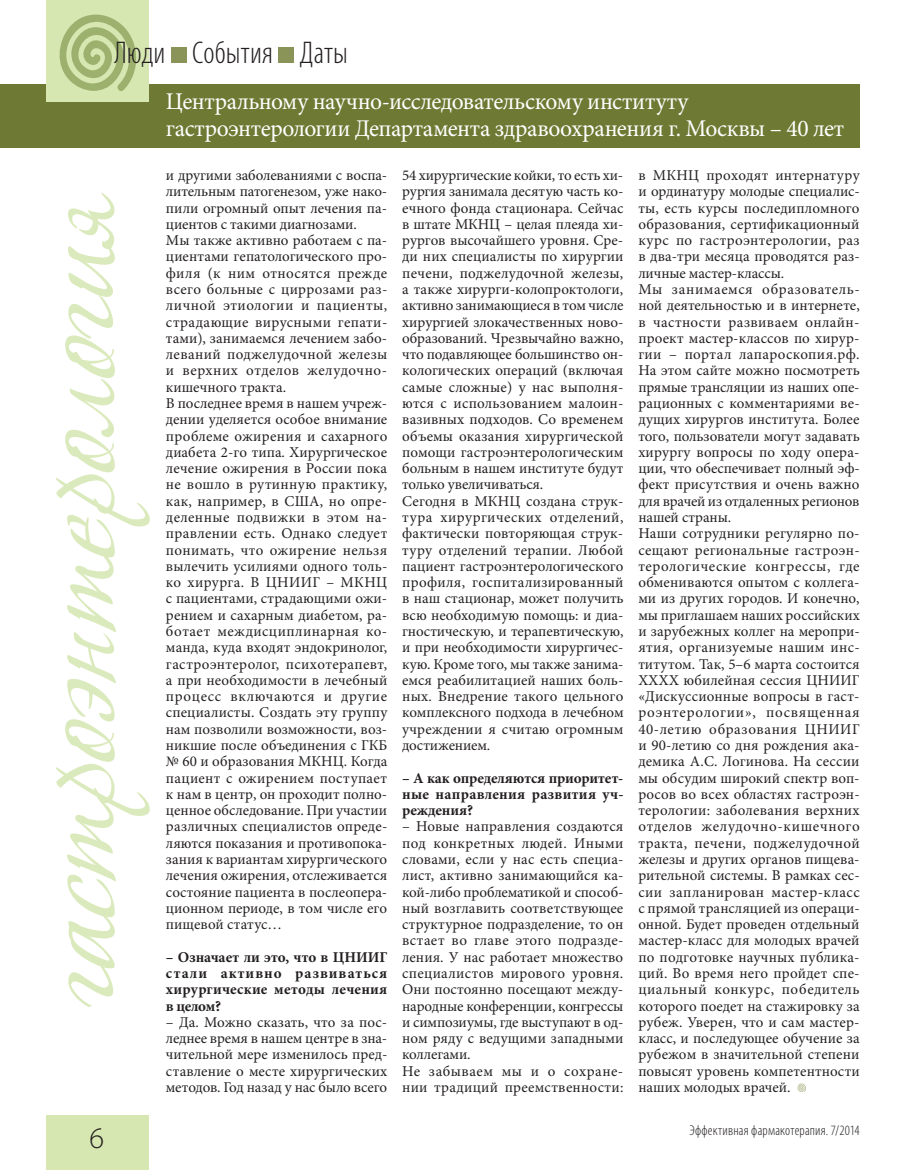
<style>
.page{position:relative;width:915px;height:1170px;background:#fff}
.page>*{position:absolute;margin:0;border:0;box-sizing:border-box;transform-origin:0 0}
.t1{font:300 condensed 31.5px "Myriad Pro";letter-spacing:.005em;color:#231f20}
.t2{font:300 30px "Myriad Pro";color:#231f20}
.t3{font:24px/27px "Minion Pro";letter-spacing:-.015em;color:#fff}
.t4{font:15px/16.2px "Minion Pro";letter-spacing:.005em;color:#231f20}
.t5{font:700 15px/16.2px "Minion Pro";letter-spacing:.01em;color:#231f20;text-align:justify}
.t6{font:300 condensed 14.25px "Myriad Pro";letter-spacing:.015em;color:#231f20}
</style>
<div class="page">
<div style="left:47px;top:1114px;width:102px;height:55px;background:#d7e7b1"></div>
<svg style="left:56px;top:193px;width:94px;height:814px"></svg>
<div style="left:0;top:84px;width:859px;height:63px;background:#6e7a33"></div>
<div style="left:47px;top:0;width:102px;height:102px;background:#d7e7b1"></div>
<svg style="left:59px;top:15px;width:78px;height:76px"></svg>
<div style="left:171px;top:47px;width:16px;height:16px;background:#8a9459"></div>
<div style="left:278px;top:47px;width:16px;height:16px;background:#8a9459"></div>
<svg style="left:797px;top:1083px;width:9px;height:8px"></svg>
<h1 class="t1" style="left:114px;top:34px;width:235px">Люди События Даты</h1>
<h3 class="t3" style="left:166px;top:87px;width:679px">Центральному научно-исследовательскому институту гастроэнтерологии Департамента здравоохранения г. Москвы – 40 лет</h3>
<p class="t4" style="left:166px;top:167px;width:223px">и другими заболеваниями с воспа&shy;лительным патогенезом, уже нако&shy;пили огромный опыт лечения па&shy;циентов с такими диагнозами.<br>Мы также активно работаем с па&shy;циентами гепатологического про&shy;филя (к ним относятся прежде всего больные с циррозами раз&shy;личной этиологии и пациенты, страдающие вирусными гепати&shy;тами), занимаемся лечением забо&shy;леваний поджелудочной железы и верхних отделов желудочно&shy;кишечного тракта.<br>В последнее время в нашем учреж&shy;дении уделяется особое внимание проблеме ожирения и сахарного диабета 2-го типа. Хирургическое лечение ожирения в России пока не вошло в рутинную практику, как, например, в США, но опре&shy;деленные подвижки в этом на&shy;правлении есть. Однако следует понимать, что ожирение нельзя вылечить усилиями одного толь&shy;ко хирурга. В ЦНИИГ – МКНЦ с пациентами, страдающими ожи&shy;рением и сахарным диабетом, ра&shy;ботает междисциплинарная ко&shy;манда, куда входят эндокринолог, гастроэнтеролог, психотерапевт, а при необходимости в лечебный процесс включаются и другие специалисты. Создать эту группу нам позволили возможности, воз&shy;никшие после объединения с ГКБ № 60 и образования МКНЦ. Когда пациент с ожирением поступает к нам в центр, он проходит полно&shy;ценное обследование. При участии различных специалистов опреде&shy;ляются показания и противопока&shy;зания к вариантам хирургического лечения ожирения, отслеживается состояние пациента в послеопера&shy;ционном периоде, в том числе его пищевой статус…</p>
<p class="t5" style="left:166px;top:948px;width:223px">– Означает ли это, что в ЦНИИГ стали активно развиваться хирургические методы лечения в целом?</p>
<p class="t4" style="left:166px;top:1013px;width:223px;text-align:justify">– Да. Можно сказать, что за пос&shy;леднее время в нашем центре в зна&shy;чительной мере изменилось пред&shy;ставление о месте хирургических методов. Год назад у нас было всего</p>
<p class="t4" style="left:402px;top:167px;width:223px">54 хирургические койки, то есть хи&shy;рургия занимала десятую часть ко&shy;ечного фонда стационара. Сейчас в штате МКНЦ – целая плеяда хи&shy;рургов высочайшего уровня. Сре&shy;ди них специалисты по хирургии печени, поджелудочной железы, а также хирурги-колопроктологи, активно занимающиеся в том числе хирургией злокачественных ново&shy;образований. Чрезвычайно важно, что подавляющее большинство он&shy;кологических операций (включая самые сложные) у нас выполня&shy;ются с использованием малоин&shy;вазивных подходов. Со временем объемы оказания хирургической помощи гастроэнтерологическим больным в нашем институте будут только увеличиваться.<br>Сегодня в МКНЦ создана струк&shy;тура хирургических отделений, фактически повторяющая струк&shy;туру отделений терапии. Любой пациент гастроэнтерологического профиля, госпитализированный в наш стационар, может получить всю необходимую помощь: и диа&shy;гностическую, и терапевтическую, и при необходимости хирургичес&shy;кую. Кроме того, мы также занима&shy;емся реабилитацией наших боль&shy;ных. Внедрение такого цельного комплексного подхода в лечебном учреждении я считаю огромным достижением.</p>
<p class="t5" style="left:402px;top:769px;width:223px">– А как определяются приоритет&shy;ные направления развития уч&shy;реждения?</p>
<p class="t4" style="left:402px;top:818px;width:223px">– Новые направления создаются под конкретных людей. Иными словами, если у нас есть специа&shy;лист, активно занимающийся ка&shy;кой-либо проблематикой и способ&shy;ный возглавить соответствующее структурное подразделение, то он встает во главе этого подразде&shy;ления. У нас работает множество специалистов мирового уровня.<br>Они постоянно посещают между&shy;народные конференции, конгрессы и симпозиумы, где выступают в од&shy;ном ряду с ведущими западными коллегами.<br>Не забываем мы и о сохране&shy;нии традиций преемственности:</p>
<p class="t4" style="left:638px;top:167px;width:223px">в МКНЦ проходят интернатуру и ординатуру молодые специалис&shy;ты, есть курсы последипломного образования, сертификационный курс по гастроэнтерологии, раз в два-три месяца проводятся раз&shy;личные мастер-классы.<br>Мы занимаемся образователь&shy;ной деятельностью и в интернете, в частности развиваем онлайн&shy;проект мастер-классов по хирур&shy;гии – портал лапароскопия.рф.<br>На этом сайте можно посмотреть прямые трансляции из наших опе&shy;рационных с комментариями ве&shy;дущих хирургов института. Более того, пользователи могут задавать хирургу вопросы по ходу опера&shy;ции, что обеспечивает полный эф&shy;фект присутствия и очень важно для врачей из отдаленных регионов нашей страны.<br>Наши сотрудники регулярно по&shy;сещают региональные гастроэн&shy;терологические конгрессы, где обмениваются опытом с коллега&shy;ми из других городов. И конечно, мы приглашаем наших российских и зарубежных коллег на меропри&shy;ятия, организуемые нашим инс&shy;титутом. Так, 5–6 марта состоится<br>XXXX юбилейная сессия ЦНИИГ «Дискуссионные вопросы в гаст&shy;роэнтерологии», посвященная<br>40-летию образования ЦНИИГ и 90-летию со дня рождения ака&shy;демика А.С. Логинова. На сессии мы обсудим широкий спектр воп&shy;росов во всех областях гастроэн&shy;терологии: заболевания верхних отделов желудочно-кишечного тракта, печени, поджелудочной железы и других органов пищева&shy;рительной системы. В рамках сес&shy;сии запланирован мастер-класс с прямой трансляцией из операци&shy;онной. Будет проведен отдельный мастер-класс для молодых врачей по подготовке научных публика&shy;ций. Во время него пройдет спе&shy;циальный конкурс, победитель которого поедет на стажировку за рубеж. Уверен, что и сам мастер&shy;класс, и последующее обучение за рубежом в значительной степени повысят уровень компетентности наших молодых врачей.</p>
<h2 class="t2" style="left:89px;top:1119px;width:16px">6</h2>
<p class="t6" style="left:689px;top:1121px;width:172px">Эффективная фармакотерапия. 7/2014</p>
</div>
